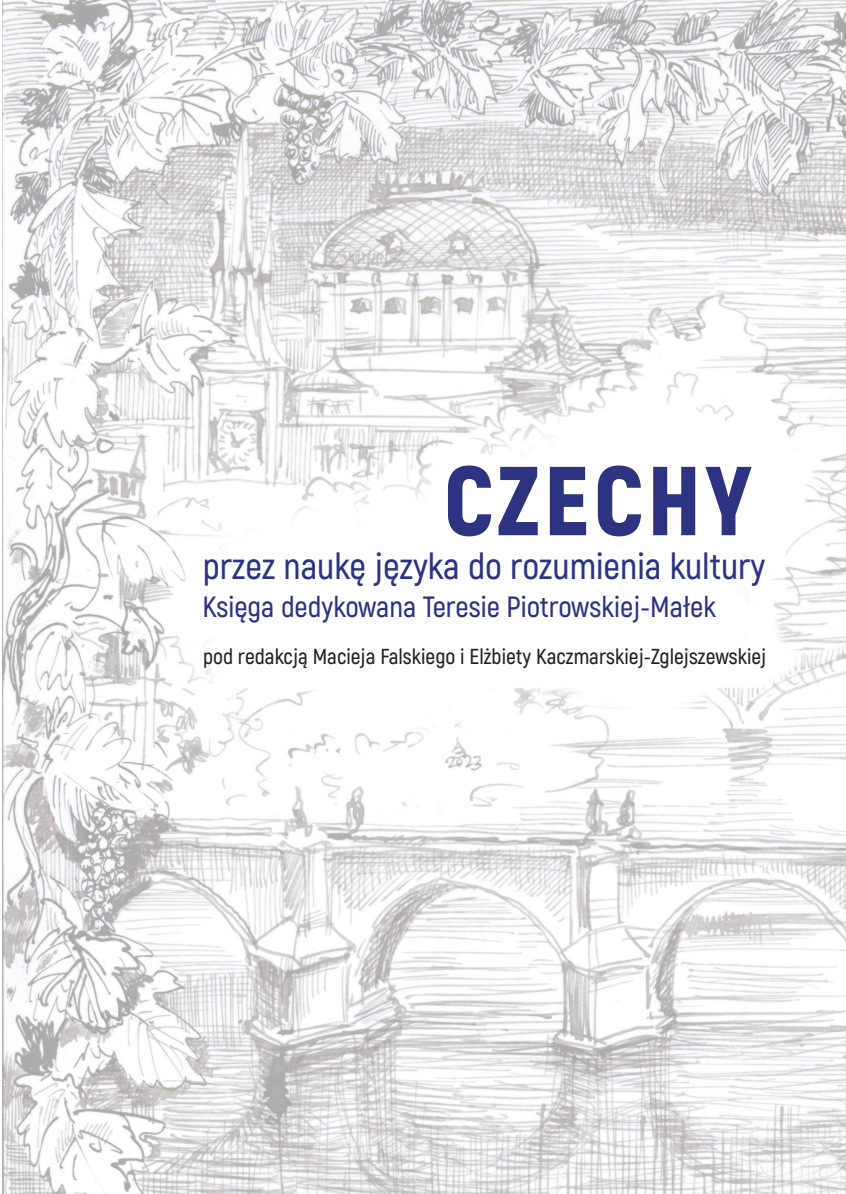
<style>
.page{position:relative;width:846px;height:1194px;background:#fff}
.page>*{position:absolute;margin:0;border:0;box-sizing:border-box;transform-origin:0 0}
.t1{font:900 97.65px "Akrobat";letter-spacing:.045em;color:#2c3381}
.t2{font:600 36.75px "Akrobat";color:#2c3381}
.t3{font:600 29.22px "Akrobat";color:#2c3381}
.t4{font:600 21.7px "Akrobat";color:#231f20}
</style>
<div class="page">
<img style="left:2px;top:0;width:843px;height:1194px">
<p class="t1" style="left:444px;top:437px;width:309px">CZECHY</p>
<p class="t2" style="left:203px;top:544px;width:564px">przez naukę języka do rozumienia kultury</p>
<p class="t3" style="left:202px;top:589px;width:515px">Księga dedykowana Teresie Piotrowskiej-Małek</p>
<p class="t4" style="left:203px;top:643px;width:565px">pod redakcją Macieja Falskiego i Elżbiety Kaczmarskiej-Zglejszewskiej</p>
</div>
